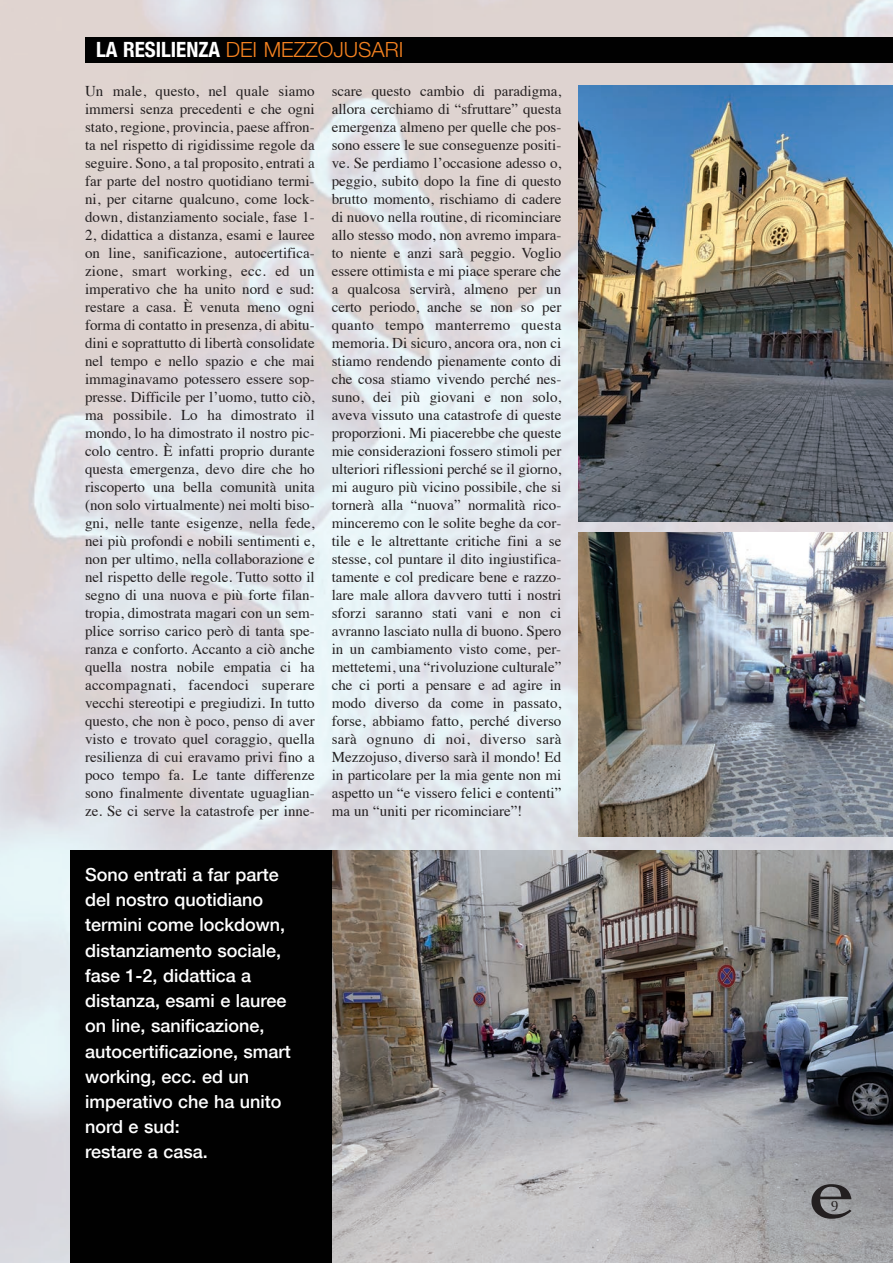
<style>
.page{position:relative;width:893px;height:1263px;background:#fff}
.page>*{position:absolute;margin:0;border:0;box-sizing:border-box;transform-origin:0 0}
.t1{font:86.4px "Cochin";color:#231f20;scale:1.25 1}
.t2{font:300 21px "Helvetica Neue";color:#f58220}
.t3{font:500 18px/25.2px "Helvetica Neue";color:#fff}
.t4{font:15px/18px "Times";color:#231f20;text-align:justify}
.t5{font:15px "Cochin";color:#231f20}
.s1{font-weight:700;font-stretch:condensed;color:#fff}
</style>
<div class="page">
<img style="left:0;top:0;width:893px;height:1263px">
<img style="left:332px;top:850px;width:561px;height:413px">
<img style="left:578px;top:85px;width:315px;height:436px">
<img style="left:578px;top:533px;width:315px;height:303px">
<div style="left:70px;top:850px;width:262px;height:413px;background:#010101"></div>
<div style="left:85px;top:37px;width:808px;height:26px;background:#010101"></div>
<h2 class="t2" style="left:96px;top:42px;width:309px"><span class="s1">LA RESILIENZA</span> DEI MEZZOJUSARI</h2>
<p class="t4" style="left:85px;top:84px;width:231px">Un male, questo, nel quale siamo immersi senza precedenti e che ogni stato, regione, provincia, paese affron&shy;ta nel rispetto di rigidissime regole da seguire. Sono, a tal proposito, entrati a far parte del nostro quotidiano termi&shy;ni, per citarne qualcuno, come lock&shy;down, distanziamento sociale, fase 1- 2, didattica a distanza, esami e lauree on line, sanificazione, autocertifica&shy;zione, smart working, ecc. ed un imperativo che ha unito nord e sud: restare a casa. È venuta meno ogni forma di contatto in presenza, di abitu&shy;dini e soprattutto di libertà consolidate nel tempo e nello spazio e che mai immaginavamo potessero essere sop&shy;presse. Difficile per l’uomo, tutto ciò, ma possibile. Lo ha dimostrato il mondo, lo ha dimostrato il nostro pic&shy;colo centro. È infatti proprio durante questa emergenza, devo dire che ho riscoperto una bella comunità unita (non solo virtualmente) nei molti biso&shy;gni, nelle tante esigenze, nella fede, nei più profondi e nobili sentimenti e, non per ultimo, nella collaborazione e nel rispetto delle regole. Tutto sotto il segno di una nuova e più forte filan&shy;tropia, dimostrata magari con un sem&shy;plice sorriso carico però di tanta spe&shy;ranza e conforto. Accanto a ciò anche quella nostra nobile empatia ci ha accompagnati, facendoci superare vecchi stereotipi e pregiudizi. In tutto questo, che non è poco, penso di aver visto e trovato quel coraggio, quella resilienza di cui eravamo privi fino a poco tempo fa. Le tante differenze sono finalmente diventate uguaglian&shy;ze. Se ci serve la catastrofe per inne-</p>
<p class="t4" style="left:332px;top:84px;width:231px">scare questo cambio di paradigma, allora cerchiamo di “sfruttare” questa emergenza almeno per quelle che pos&shy;sono essere le sue conseguenze positi&shy;ve. Se perdiamo l’occasione adesso o, peggio, subito dopo la fine di questo brutto momento, rischiamo di cadere di nuovo nella routine, di ricominciare allo stesso modo, non avremo impara&shy;to niente e anzi sarà peggio. Voglio essere ottimista e mi piace sperare che a qualcosa servirà, almeno per un certo periodo, anche se non so per quanto tempo manterremo questa memoria. Di sicuro, ancora ora, non ci stiamo rendendo pienamente conto di che cosa stiamo vivendo perché nes&shy;suno, dei più giovani e non solo, aveva vissuto una catastrofe di queste proporzioni. Mi piacerebbe che queste mie considerazioni fossero stimoli per ulteriori riflessioni perché se il giorno, mi auguro più vicino possibile, che si tornerà alla “nuova” normalità rico&shy;minceremo con le solite beghe da cor&shy;tile e le altrettante critiche fini a se stesse, col puntare il dito ingiustifica&shy;tamente e col predicare bene e razzo&shy;lare male allora davvero tutti i nostri sforzi saranno stati vani e non ci avranno lasciato nulla di buono. Spero in un cambiamento visto come, per&shy;mettetemi, una “rivoluzione culturale” che ci porti a pensare e ad agire in modo diverso da come in passato, forse, abbiamo fatto, perché diverso sarà ognuno di noi, diverso sarà Mezzojuso, diverso sarà il mondo! Ed in particolare per la mia gente non mi aspetto un “e vissero felici e contenti” ma un “uniti per ricominciare”!</p>
<p class="t3" style="left:85px;top:862px;width:207px">Sono entrati a far parte del nostro quotidiano termini come lockdown, distanziamento sociale, fase 1-2, didattica a distanza, esami e lauree on line, sanificazione, autocertificazione, smart working, ecc. ed un imperativo che ha unito nord e sud:<br>restare a casa.</p>
<h1 class="t1" style="left:809px;top:1140px;width:40px">e</h1>
<p class="t5" style="left:831px;top:1198px;width:9px">9</p>
</div>
